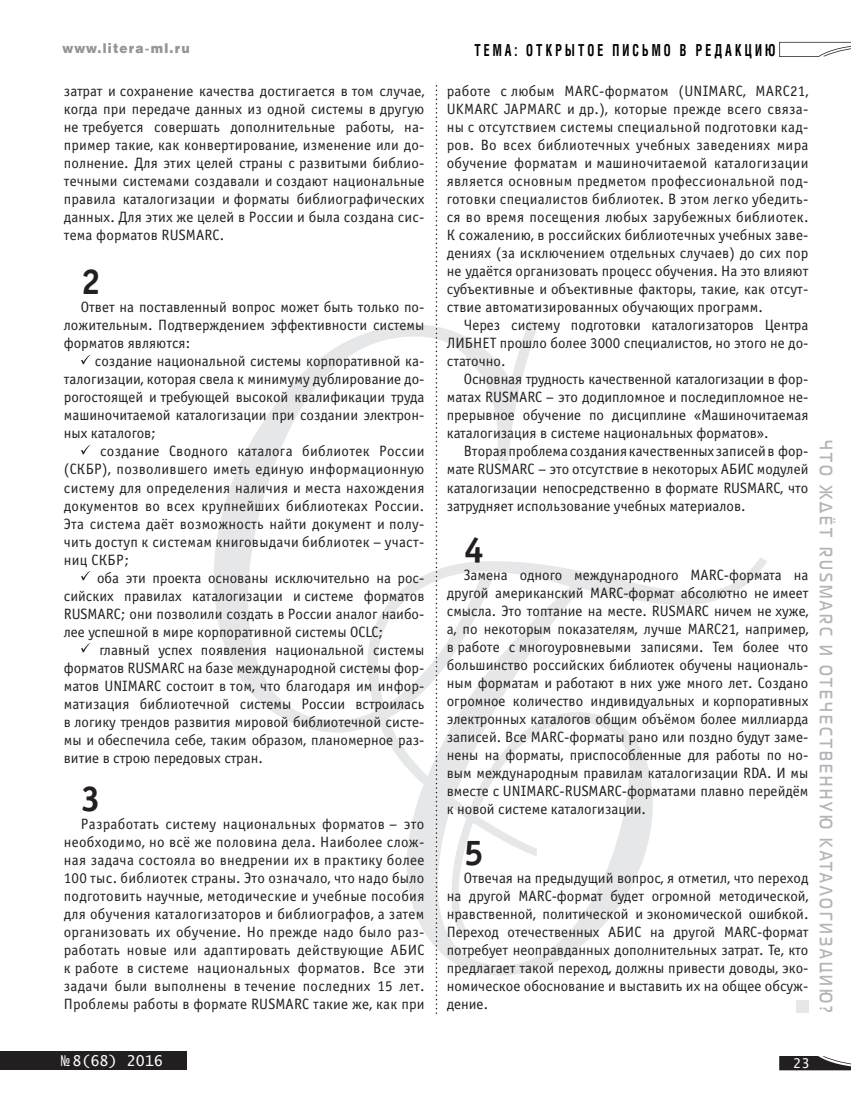
<style>
.page{position:relative;width:851px;height:1106px;background:#fff}
.page>*{position:absolute;margin:0;border:0;box-sizing:border-box;transform-origin:0 0}
.t1{font:700 36px "Officina Sans C";color:#231f20}
.t2{font:700 18px "Magistral C";letter-spacing:.23em;color:#b3b5b8;scale:.75 1}
.t3{font:700 16.5px "Helios Cond C";letter-spacing:.25em;color:#000;scale:.75 1}
.t4{font:15px/18px "Officina Sans C";color:#231f20;text-align:justify}
.t5{font:15px "Lucida Console";color:#fff}
.t6{font:13.5px "Helios Black C";letter-spacing:.1em;color:#939598;scale:.9 1}
.t7{font:13.5px "Lucida Console";color:#fff}
</style>
<div class="page">
<svg style="left:214px;top:320px;width:553px;height:655px"></svg>
<svg style="left:81px;top:355px;width:9px;height:9px"></svg>
<svg style="left:81px;top:445px;width:9px;height:9px"></svg>
<svg style="left:81px;top:571px;width:9px;height:9px"></svg>
<svg style="left:81px;top:643px;width:9px;height:9px"></svg>
<div style="left:795px;top:999px;width:13px;height:13px;background:#e6e7e8"></div>
<svg style="left:435px;top:85px;width:2px;height:928px"></svg>
<svg style="left:779px;top:1056px;width:71px;height:14px"></svg>
<div style="left:0;top:1051px;width:186px;height:19px;background:#231f20"></div>
<svg style="left:779px;top:42px;width:71px;height:15px"></svg>
<p class="t6" style="left:62px;top:43px;width:143px">www.litera-ml.ru</p>
<p class="t3" style="left:474px;top:43px;width:402px">ТЕМА: ОТКРЫТОЕ ПИСЬМО В РЕДАКЦИЮ</p>
<p class="t4" style="left:64px;top:84px;width:362px">затрат и сохранение качества достигается в том случае, когда при передаче данных из одной системы в другую не требуется совершать дополнительные работы, на&shy;пример такие, как конвертирование, изменение или до&shy;полнение. Для этих целей страны с развитыми библио&shy;течными системами создавали и создают национальные правила каталогизации и форматы библиографических данных. Для этих же целей в России и была создана сис&shy;тема форматов RUSMARC.</p>
<h1 class="t1" style="left:81px;top:270px;width:22px">2</h1>
<p class="t4" style="left:64px;top:300px;width:362px;text-indent:17px">Ответ на поставленный вопрос может быть только по&shy;ложительным. Подтверждением эффективности системы форматов являются:</p>
<p class="t4" style="left:64px;top:354px;width:362px;text-indent:31px">создание национальной системы корпоративной ка&shy;талогизации, которая свела к минимуму дублирование до&shy;рогостоящей и требующей высокой квалификации труда машиночитаемой каталогизации при создании электрон&shy;ных каталогов;</p>
<p class="t4" style="left:64px;top:444px;width:362px;text-indent:36px">создание Сводного каталога библиотек России (СКБР), позволившего иметь единую информационную систему для определения наличия и места нахождения документов во всех крупнейших библиотеках России.<br>Эта система даёт возможность найти документ и полу&shy;чить доступ к системам книговыдачи библиотек – участ&shy;ниц СКБР;</p>
<p class="t4" style="left:64px;top:570px;width:362px;text-indent:33px">оба эти проекта основаны исключительно на рос&shy;сийских правилах каталогизации и системе форматов RUSMARC; они позволили создать в России аналог наибо&shy;лее успешной в мире корпоративной системы OCLC;</p>
<p class="t4" style="left:64px;top:642px;width:362px;text-indent:35px">главный успех появления национальной системы форматов RUSMARC на базе международной системы фор&shy;матов UNIMARC состоит в том, что благодаря им инфор&shy;матизация библиотечной системы России встроилась в логику трендов развития мировой библиотечной систе&shy;мы и обеспечила себе, таким образом, планомерное раз&shy;витие в строю передовых стран.</p>
<h1 class="t1" style="left:81px;top:786px;width:22px">3</h1>
<p class="t4" style="left:64px;top:816px;width:362px;text-indent:17px">Разработать систему национальных форматов – это необходимо, но всё же половина дела. Наиболее слож&shy;ная задача состояла во внедрении их в практику более 100 тыс. библиотек страны. Это означало, что надо было подготовить научные, методические и учебные пособия для обучения каталогизаторов и библиографов, а затем организовать их обучение. Но прежде надо было раз&shy;работать новые или адаптировать действующие АБИС к работе в системе национальных форматов. Все эти задачи были выполнены в течение последних 15 лет.<br>Проблемы работы в формате RUSMARC такие же, как при</p>
<p class="t4" style="left:446px;top:84px;width:363px">работе с любым MARC-форматом (UNIMARC, MARC21, UKMARC JAPMARC и др.), которые прежде всего связа&shy;ны с отсутствием системы специальной подготовки кад&shy;ров. Во всех библиотечных учебных заведениях мира обучение форматам и машиночитаемой каталогизации является основным предметом профессиональной под&shy;готовки специалистов библиотек. В этом легко убедить&shy;ся во время посещения любых зарубежных библиотек.<br>К сожалению, в российских библиотечных учебных заве&shy;дениях (за исключением отдельных случаев) до сих пор не удаётся организовать процесс обучения. На это влияют субъективные и объективные факторы, такие, как отсут&shy;ствие автоматизированных обучающих программ.</p>
<p class="t4" style="left:446px;top:318px;width:363px;text-indent:17px">Через систему подготовки каталогизаторов Центра ЛИБНЕТ прошло более 3000 специалистов, но этого не до&shy;статочно.</p>
<p class="t4" style="left:446px;top:372px;width:363px;text-indent:17px">Основная трудность качественной каталогизации в фор&shy;матах RUSMARС – это додипломное и последипломное не&shy;прерывное обучение по дисциплине «Машиночитаемая каталогизация в системе национальных форматов».</p>
<p class="t4" style="left:446px;top:444px;width:363px;text-indent:17px">Вторая проблема создания качественных записей в фор&shy;мате RUSMARC – это отсутствие в некоторых АБИС модулей каталогизации непосредственно в формате RUSMARC, что затрудняет использование учебных материалов.</p>
<h1 class="t1" style="left:463px;top:537px;width:22px">4</h1>
<p class="t4" style="left:446px;top:567px;width:363px;text-indent:17px">Замена одного международного MARC-формата на другой американский MARC-формат абсолютно не имеет смысла. Это топтание на месте. RUSMARC ничем не хуже, а, по некоторым показателям, лучше MARC21, например, в работе с многоуровневыми записями. Тем более что большинство российских библиотек обучены националь&shy;ным форматам и работают в них уже много лет. Создано огромное количество индивидуальных и корпоративных электронных каталогов общим объёмом более миллиарда записей. Все MARC-форматы рано или поздно будут заме&shy;нены на форматы, приспособленные для работы по но&shy;вым международным правилам каталогизации RDA. И мы вместе с UNIMARC-RUSMARC-форматами плавно перейдём к новой системе каталогизации.</p>
<h1 class="t1" style="left:463px;top:840px;width:21px">5</h1>
<p class="t4" style="left:446px;top:870px;width:363px;text-indent:17px">Отвечая на предыдущий вопрос, я отметил, что переход на другой MARC-формат будет огромной методической, нравственной, политической и экономической ошибкой.<br>Переход отечественных АБИС на другой MARC-формат потребует неоправданных дополнительных затрат. Те, кто предлагает такой переход, должны привести доводы, эко&shy;номическое обоснование и выставить их на общее обсуж&shy;дение.</p>
<p class="t2" style="left:832px;top:440px;width:764px;rotate:90deg">ЧТО ЖДЁТ RUSMARC И ОТЕЧЕСТВЕННУЮ КАТАЛОГИЗАЦИЮ?</p>
<p class="t5" style="left:61px;top:1054px;width:103px">№ 8(68) 2016</p>
<p class="t7" style="left:793px;top:1056px;width:18px">23</p>
</div>
